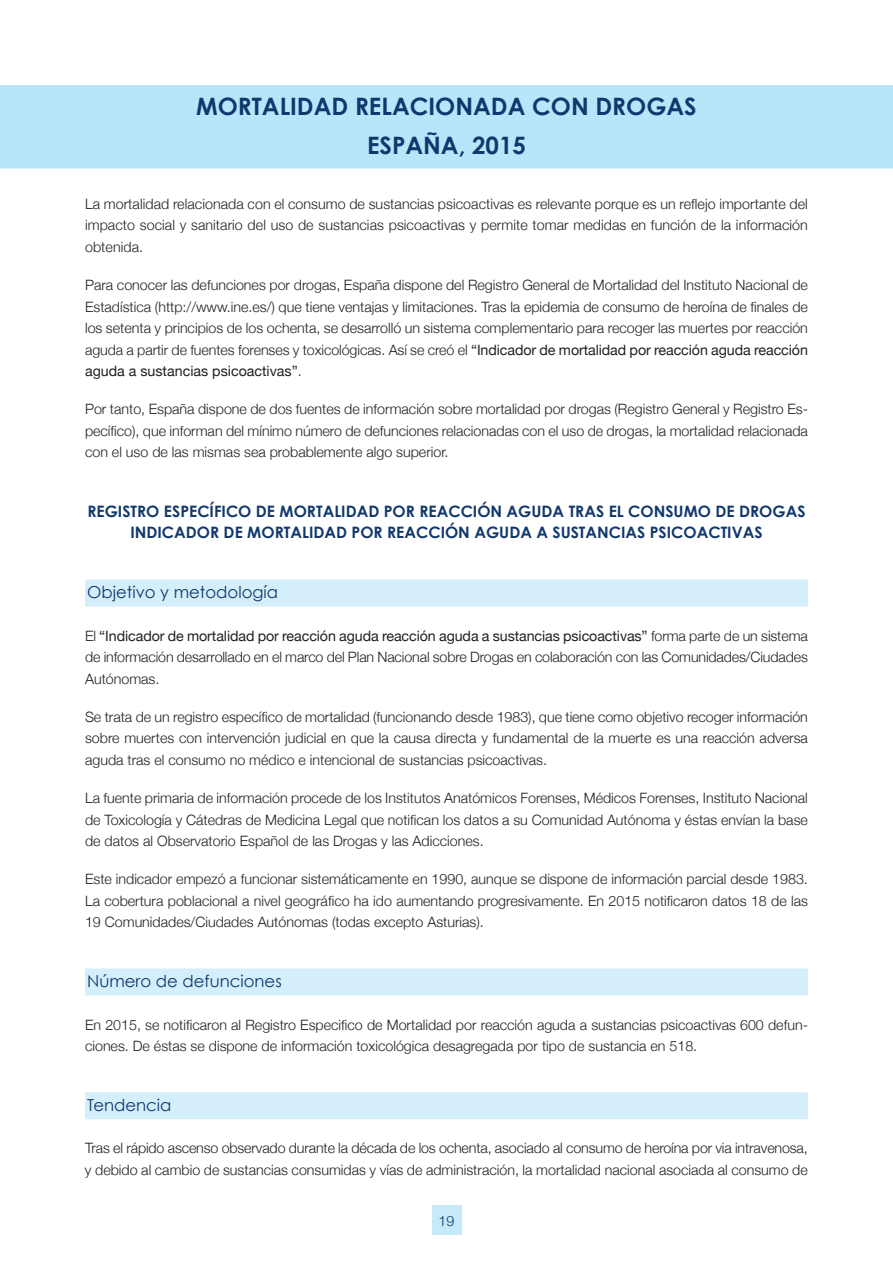
<style>
.page{position:relative;width:893px;height:1263px;background:#fff}
.page>*{position:absolute;margin:0;border:0;box-sizing:border-box;transform-origin:0 0}
.t1{font:700 24px/38.4px "Century Gothic";color:#11386d;text-align:center}
.t2{font:16.5px "Century Gothic";color:#11386d}
.t3{font:700 15.75px/21.5px "Century Gothic";color:#11386d;text-align:center}
.t4{font:300 14.25px/21.5px "Helvetica Neue";color:#231f20;text-align:justify}
.t5{font:300 14.25px "Helvetica Neue";color:#11386d}
.s1{font-weight:400}
</style>
<div class="page">
<div style="left:432px;top:1205px;width:29px;height:30px;background:#c6eafa"></div>
<div style="left:0;top:85px;width:893px;height:45px;background:#b9e5fa"></div>
<div style="left:0;top:123px;width:893px;height:45px;background:#b9e5fa"></div>
<div style="left:85px;top:579px;width:723px;height:27px;background:#d4effb"></div>
<div style="left:85px;top:968px;width:723px;height:27px;background:#d4effb"></div>
<div style="left:85px;top:1092px;width:723px;height:27px;background:#d4effb"></div>
<h1 class="t1" style="left:196px;top:87px;width:502px">MORTALIDAD RELACIONADA CON DROGAS<br>ESPAÑA, 2015</h1>
<p class="t4" style="left:85px;top:193px;width:724px">La mortalidad relacionada con el consumo de sustancias psicoactivas es relevante porque es un reflejo importante del impacto social y sanitario del uso de sustancias psicoactivas y permite tomar medidas en función de la información obtenida.</p>
<p class="t4" style="left:85px;top:274px;width:724px">Para conocer las defunciones por drogas, España dispone del Registro General de Mortalidad del Instituto Nacional de Estadística (http://www.ine.es/) que tiene ventajas y limitaciones. Tras la epidemia de consumo de heroína de finales de los setenta y principios de los ochenta, se desarrolló un sistema complementario para recoger las muertes por reacción aguda a partir de fuentes forenses y toxicológicas. Así se creó el <span class="s1">“Indicador de mortalidad por reacción aguda reacción aguda a sustancias psicoactivas”</span>.</p>
<p class="t4" style="left:85px;top:398px;width:724px">Por tanto, España dispone de dos fuentes de información sobre mortalidad por drogas (Registro General y Registro Es&shy;pecífico), que informan del mínimo número de defunciones relacionadas con el uso de drogas, la mortalidad relacionada con el uso de las mismas sea probablemente algo superior.</p>
<p class="t3" style="left:87px;top:500px;width:720px">REGISTRO ESPECÍFICO DE MORTALIDAD POR REACCIÓN AGUDA TRAS EL CONSUMO DE DROGAS<br>INDICADOR DE MORTALIDAD POR REACCIÓN AGUDA A SUSTANCIAS PSICOACTIVAS</p>
<p class="t2" style="left:87px;top:581px;width:192px">Objetivo y metodología</p>
<p class="t4" style="left:85px;top:625px;width:724px">El <span class="s1">“Indicador de mortalidad por reacción aguda reacción aguda a sustancias psicoactivas”</span> forma parte de un sistema de información desarrollado en el marco del Plan Nacional sobre Drogas en colaboración con las Comunidades/Ciudades Autónomas.</p>
<p class="t4" style="left:85px;top:706px;width:724px">Se trata de un registro específico de mortalidad (funcionando desde 1983), que tiene como objetivo recoger información sobre muertes con intervención judicial en que la causa directa y fundamental de la muerte es una reacción adversa aguda tras el consumo no médico e intencional de sustancias psicoactivas.</p>
<p class="t4" style="left:85px;top:787px;width:724px">La fuente primaria de información procede de los Institutos Anatómicos Forenses, Médicos Forenses, Instituto Nacional de Toxicología y Cátedras de Medicina Legal que notifican los datos a su Comunidad Autónoma y éstas envían la base de datos al Observatorio Español de las Drogas y las Adicciones.</p>
<p class="t4" style="left:85px;top:868px;width:724px">Este indicador empezó a funcionar sistemáticamente en 1990, aunque se dispone de información parcial desde 1983.<br>La cobertura poblacional a nivel geográfico ha ido aumentando progresivamente. En 2015 notificaron datos 18 de las 19 Comunidades/Ciudades Autónomas (todas excepto Asturias).</p>
<p class="t2" style="left:87px;top:970px;width:196px">Número de defunciones</p>
<p class="t4" style="left:85px;top:1013px;width:724px">En 2015, se notificaron al Registro Especifico de Mortalidad por reacción aguda a sustancias psicoactivas 600 defun&shy;ciones. De éstas se dispone de información toxicológica desagregada por tipo de sustancia en 518.</p>
<p class="t2" style="left:87px;top:1094px;width:86px">Tendencia</p>
<p class="t4" style="left:85px;top:1137px;width:724px">Tras el rápido ascenso observado durante la década de los ochenta, asociado al consumo de heroína por via intravenosa, y debido al cambio de sustancias consumidas y vías de administración, la mortalidad nacional asociada al consumo de</p>
<p class="t5" style="left:439px;top:1212px;width:17px">19</p>
</div>
